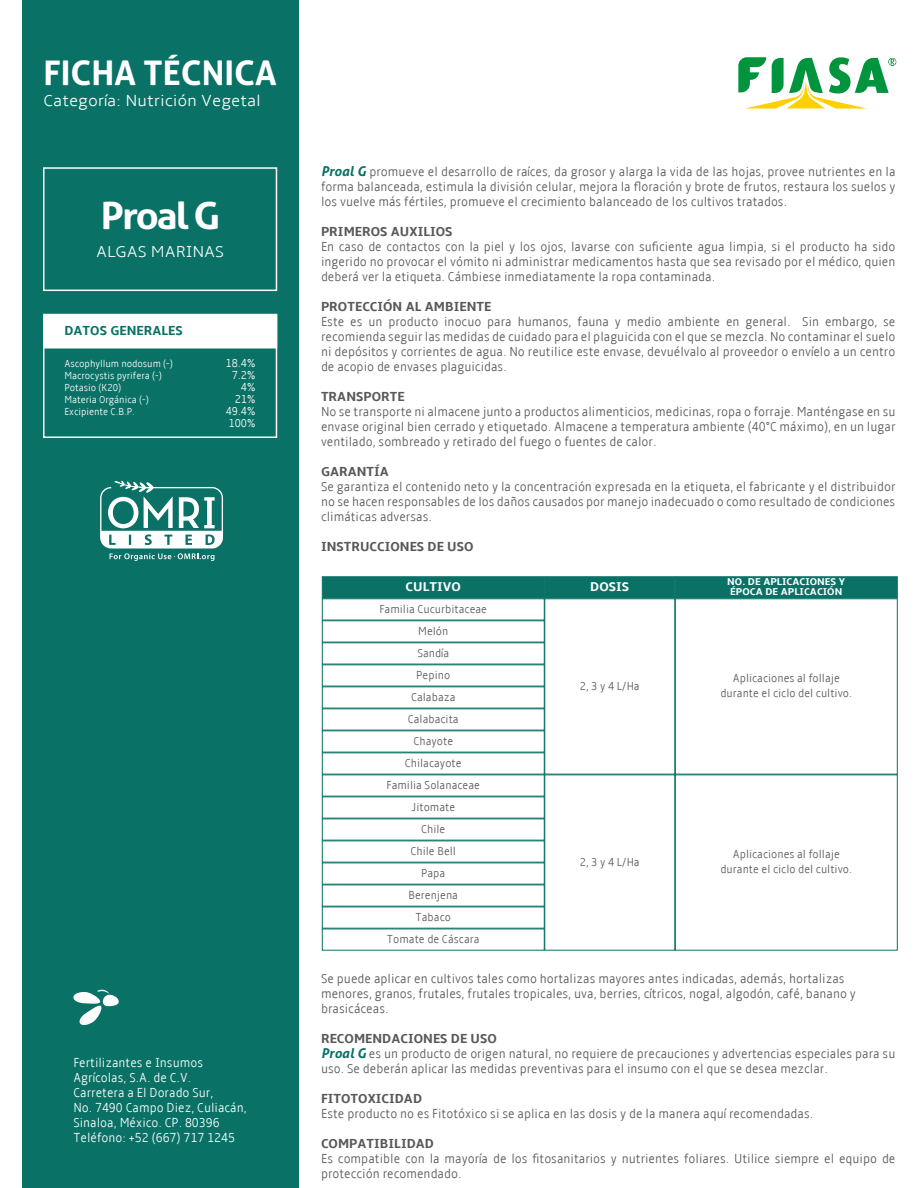
<style>
.page{position:relative;width:918px;height:1188px;background:#fff}
.page>*{position:absolute;margin:0;border:0;box-sizing:border-box;transform-origin:0 0}
.t1{font:700 37.5px "Aller";letter-spacing:-.05em;color:#fff;scale:1.07 1}
.t2{font:700 34.05px "Aller";color:#fff}
.t3{font:300 16.5px "Amble";color:#fff}
.t4{font:300 16.35px "Amble";color:#fff}
.t5{font:300 condensed 13.5px/15px "Amble";letter-spacing:.005em;color:#58595b;text-align:justify}
.t6{font:300 condensed 13.5px/15px "Amble";letter-spacing:.005em;color:#fff}
.t7{font:700 13.5px "Amble";letter-spacing:.005em;color:#58595b}
.t8{font:700 13.5px "Amble";letter-spacing:.005em;color:#097165}
.t9{font:700 13.05px "Amble";letter-spacing:.005em;color:#fff}
.t10{font:300 condensed 12px/22px "Amble";letter-spacing:.005em;color:#58595b;text-align:center}
.t11{font:300 condensed 12px/12px "Amble";color:#fff;text-align:right}
.t12{font:300 condensed 10.5px/12px "Amble";color:#fff}
.t13{font:700 10.2px/9.9px "Amble";letter-spacing:.005em;color:#fff}
.s1{font-family:"Aller";font-weight:700;font-style:italic;font-stretch:normal;color:#097165}
.s2{font-weight:700;font-stretch:normal}
</style>
<div class="page">
<div style="left:22px;top:0;width:276px;height:1188px;background:#097165"></div>
<svg style="left:738px;top:57px;width:158px;height:52px"></svg>
<div style="left:43px;top:314px;width:234px;height:124px;border:2px solid #fff"></div>
<div style="left:43px;top:167px;width:234px;height:124px;border:2px solid #fff"></div>
<div style="left:43px;top:314px;width:234px;height:34px;background:#fff"></div>
<svg style="left:73px;top:989px;width:46px;height:36px"></svg>
<div style="left:322px;top:576px;width:223px;height:22px;background:#097165;border:1px solid #097165"></div>
<div style="left:544px;top:576px;width:131px;height:22px;background:#097165;border:1px solid #097165"></div>
<div style="left:675px;top:576px;width:223px;height:22px;background:#097165;border:1px solid #097165"></div>
<div style="left:322px;top:598px;width:223px;height:22px;border:1px solid #097165"></div>
<div style="left:322px;top:642px;width:223px;height:22px;border:1px solid #097165"></div>
<div style="left:322px;top:620px;width:223px;height:22px;border:1px solid #097165"></div>
<div style="left:322px;top:664px;width:223px;height:22px;border:1px solid #097165"></div>
<div style="left:322px;top:686px;width:223px;height:22px;border:1px solid #097165"></div>
<div style="left:322px;top:730px;width:223px;height:22px;border:1px solid #097165"></div>
<div style="left:322px;top:708px;width:223px;height:22px;border:1px solid #097165"></div>
<div style="left:322px;top:752px;width:223px;height:22px;border:1px solid #097165"></div>
<div style="left:322px;top:774px;width:223px;height:22px;border:1px solid #097165"></div>
<div style="left:322px;top:819px;width:223px;height:22px;border:1px solid #097165"></div>
<div style="left:322px;top:796px;width:223px;height:23px;border:1px solid #097165"></div>
<div style="left:322px;top:841px;width:223px;height:22px;border:1px solid #097165"></div>
<div style="left:322px;top:863px;width:223px;height:22px;border:1px solid #097165"></div>
<div style="left:322px;top:907px;width:223px;height:22px;border:1px solid #097165"></div>
<div style="left:322px;top:885px;width:223px;height:22px;border:1px solid #097165"></div>
<div style="left:544px;top:598px;width:131px;height:176px;border:1px solid #097165"></div>
<div style="left:675px;top:598px;width:223px;height:176px;border:1px solid #097165"></div>
<div style="left:544px;top:774px;width:131px;height:177px;border:1px solid #097165"></div>
<div style="left:675px;top:774px;width:223px;height:177px;border:1px solid #097165"></div>
<svg style="left:100px;top:481px;width:123px;height:80px"></svg>
<h2 class="t2" style="left:43px;top:52px;width:235px">FICHA TÉCNICA</h2>
<p class="t3" style="left:43px;top:91px;width:219px">Categoría: Nutrición Vegetal</p>
<h1 class="t1" style="left:101px;top:193px;width:113px">Proal G</h1>
<p class="t4" style="left:96px;top:242px;width:130px">ALGAS MARINAS</p>
<p class="t8" style="left:64px;top:323px;width:120px">DATOS GENERALES</p>
<p class="t12" style="left:64px;top:357px;width:110px">Ascophyllum nodosum (-)<br>Macrocystis pyrifera (-)<br>Potasio (K20)<br>Materia Orgánica (-)<br>Excipiente C.B.P.</p>
<p class="t11" style="left:226px;top:357px;width:32px">18.4%<br>7.2%<br>4%<br>21%<br>49.4%<br>100%</p>
<p class="t6" style="left:73px;top:1055px;width:175px">Fertilizantes e Insumos<br>Agrícolas, S.A. de C.V.<br>Carretera a El Dorado Sur,<br>No. 7490 Campo Diez, Culiacán,<br>Sinaloa, México. CP. 80396<br>Teléfono: +52 (667) 717 1245</p>
<p class="t5" style="left:321px;top:165px;width:576px"><span class="s1">Proal G</span> promueve el desarrollo de raíces, da grosor y alarga la vida de las hojas, provee nutrientes en la forma balanceada, estimula la división celular, mejora la floración y brote de frutos, restaura los suelos y los vuelve más fértiles, promueve el crecimiento balanceado de los cultivos tratados.</p>
<p class="t7" style="left:321px;top:224px;width:133px">PRIMEROS AUXILIOS</p>
<p class="t5" style="left:321px;top:240px;width:576px">En caso de contactos con la piel y los ojos, lavarse con suficiente agua limpia, si el producto ha sido ingerido no provocar el vómito ni administrar medicamentos hasta que sea revisado por el médico, quien deberá ver la etiqueta. Cámbiese inmediatamente la ropa contaminada.</p>
<p class="t7" style="left:321px;top:299px;width:172px">PROTECCIÓN AL AMBIENTE</p>
<p class="t5" style="left:321px;top:315px;width:576px">Este es un producto inocuo para humanos, fauna y medio ambiente en general. Sin embargo, se recomienda seguir las medidas de cuidado para el plaguicida con el que se mezcla. No contaminar el suelo ni depósitos y corrientes de agua. No reutilice este envase, devuélvalo al proveedor o envíelo a un centro de acopio de envases plaguicidas.</p>
<p class="t7" style="left:321px;top:389px;width:85px">TRANSPORTE</p>
<p class="t5" style="left:321px;top:405px;width:576px">No se transporte ni almacene junto a productos alimenticios, medicinas, ropa o forraje. Manténgase en su envase original bien cerrado y etiquetado. Almacene a temperatura ambiente (40°C máximo), en un lugar ventilado, sombreado y retirado del fuego o fuentes de calor.</p>
<p class="t7" style="left:321px;top:464px;width:69px">GARANTÍA</p>
<p class="t5" style="left:321px;top:480px;width:576px">Se garantiza el contenido neto y la concentración expresada en la etiqueta, el fabricante y el distribuidor no se hacen responsables de los daños causados por manejo inadecuado o como resultado de condiciones climáticas adversas.</p>
<p class="t7" style="left:321px;top:539px;width:154px">INSTRUCCIONES DE USO</p>
<p class="t9" style="left:406px;top:579px;width:57px">CULTIVO</p>
<p class="t10" style="left:379px;top:598px;width:109px">Familia Cucurbitaceae</p>
<p class="t10" style="left:387px;top:620px;width:95px">Melón<br>Sandía<br>Pepino<br>Calabaza<br>Calabacita<br>Chayote<br>Chilacayote<br>Familia Solanaceae<br>Jitomate<br>Chile<br>Chile Bell<br>Papa<br>Berenjena<br>Tabaco<br>Tomate de Cáscara</p>
<p class="t9" style="left:590px;top:579px;width:40px">DOSIS</p>
<p class="t13" style="left:727px;top:577px;width:120px">NO. DE APLICACIONES Y<br>ÉPOCA DE APLICACIÓN</p>
<p class="t10" style="left:580px;top:675px;width:61px">2, 3 y 4 L/Ha</p>
<p class="t10" style="left:580px;top:851px;width:61px">2, 3 y 4 L/Ha</p>
<p class="t10" style="left:720px;top:671px;width:133px;line-height:15px">Aplicaciones al follaje durante el ciclo del cultivo.</p>
<p class="t10" style="left:720px;top:847px;width:133px;line-height:15px">Aplicaciones al follaje durante el ciclo del cultivo.</p>
<p class="t5" style="left:321px;top:971px;width:536px;text-align:left">Se puede aplicar en cultivos tales como hortalizas mayores antes indicadas, además, hortalizas menores, granos, frutales, frutales tropicales, uva, berries, cítricos, nogal, algodón, café, banano y brasicáceas.</p>
<p class="t5" style="left:321px;top:1031px;width:576px;text-align:left"><span class="s2">RECOMENDACIONES DE USO<br></span><span class="s1">Proal G</span> es un producto de origen natural, no requiere de precauciones y advertencias especiales para su uso. Se deberán aplicar las medidas preventivas para el insumo con el que se desea mezclar.</p>
<p class="t7" style="left:321px;top:1091px;width:103px">FITOTOXICIDAD</p>
<p class="t5" style="left:321px;top:1106px;width:494px">Este producto no es Fitotóxico si se aplica en las dosis y de la manera aquí recomendadas.</p>
<p class="t7" style="left:321px;top:1136px;width:114px">COMPATIBILIDAD</p>
<p class="t5" style="left:321px;top:1151px;width:576px">Es compatible con la mayoría de los fitosanitarios y nutrientes foliares. Utilice siempre el equipo de protección recomendado.</p>
</div>
